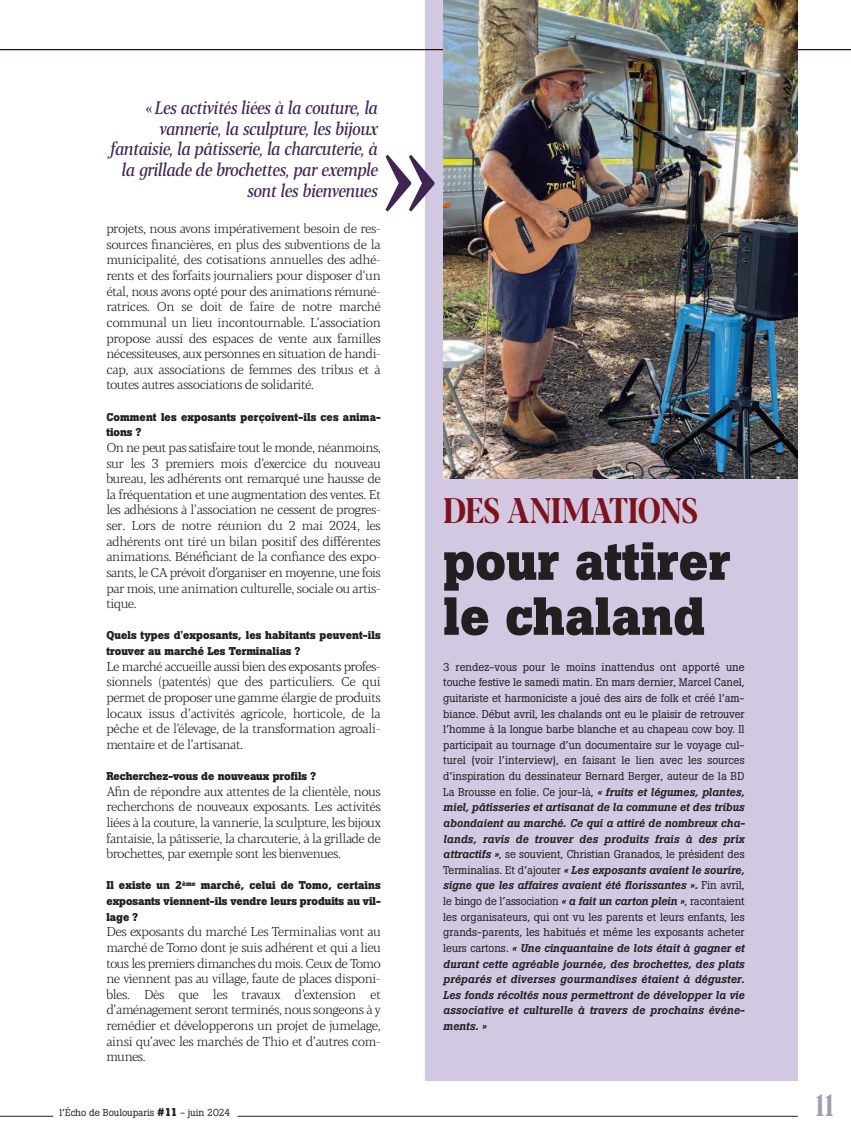
<style>
.page{position:relative;width:851px;height:1134px;background:#fff}
.page>*{position:absolute;margin:0;border:0;box-sizing:border-box;transform-origin:0 0}
.t1{font:700 53px/55px "Boton";color:#231f20}
.t2{font:700 34.62px "Blacker Pro Cond Dis";letter-spacing:-.02em;color:#7c131c}
.t3{font:500 30px "Blacker Pro Cond Dis";color:#9d9fad}
.t4{font:italic 17.5px/20.6px "Blacker Pro Cond Tx";letter-spacing:-.035em;color:#402451;text-align:right}
.t5{font:300 12.5px/15.6px "Blacker Pro Tx";letter-spacing:-.04em;color:#231f20;text-align:justify}
.t6{font:11.25px/15.6px "Boton";letter-spacing:-.005em;color:#231f20}
.t7{font:700 11.25px/15.6px "Boton";color:#231f20}
.t8{font:10px "Boton";color:#231f20}
.s1{font-family:"Blacker Pro Cond Dis";font-style:normal}
.s2{font-weight:700;font-size:11.25px}
.s3{font-weight:500;font-style:italic}
</style>
<div class="page">
<div style="left:425px;top:0;width:372px;height:1081px;background:#d3c8e2"></div>
<hr style="left:0;top:49px;width:850px;height:1px;background:#2c0a16">
<hr style="left:0;top:1116px;width:53px;height:1px;background:#231f20">
<hr style="left:237px;top:1116px;width:560px;height:1px;background:#231f20">
<img style="left:443px;top:0;width:354px;height:478px">
<h3 class="t4" style="left:110px;top:98px;width:269px"><span class="s1">«</span> Les activités liées à la couture, la vannerie, la sculpture, les bijoux fantaisie, la pâtisserie, la charcuterie, à la grillade de brochettes, par exemple sont les bienvenues</h3>
<p class="t5" style="left:106px;top:221px;width:276px">projets, nous avons impérativement besoin de res&shy;sources financières, en plus des subventions de la municipalité, des cotisations annuelles des adhé&shy;rents et des forfaits journaliers pour disposer d’un étal, nous avons opté pour des animations rémuné&shy;ratrices. On se doit de faire de notre marché communal un lieu incontournable. L’association propose aussi des espaces de vente aux familles nécessiteuses, aux personnes en situation de handi&shy;cap, aux associations de femmes des tribus et à toutes autres associations de solidarité.</p>
<p class="t7" style="left:106px;top:410px;width:276px">Comment les exposants perçoivent-ils ces anima&shy;tions ?</p>
<p class="t5" style="left:106px;top:440px;width:276px">On ne peut pas satisfaire tout le monde, néanmoins, sur les 3 premiers mois d’exercice du nouveau bureau, les adhérents ont remarqué une hausse de la fréquentation et une augmentation des ventes. Et les adhésions à l’association ne cessent de progres&shy;ser. Lors de notre réunion du 2 mai 2024, les adhérents ont tiré un bilan positif des différentes animations. Bénéficiant de la confiance des expo&shy;sants, le CA prévoit d’organiser en moyenne, une fois par mois, une animation culturelle, sociale ou artis&shy;tique.</p>
<p class="t7" style="left:106px;top:629px;width:276px">Quels types d'exposants, les habitants peuvent-ils trouver au marché Les Terminalias ?</p>
<p class="t5" style="left:106px;top:658px;width:276px">Le marché accueille aussi bien des exposants profes&shy;sionnels (patentés) que des particuliers. Ce qui permet de proposer une gamme élargie de produits locaux issus d’activités agricole, horticole, de la pêche et de l’élevage, de la transformation agroali&shy;mentaire et de l’artisanat.</p>
<p class="t7" style="left:106px;top:769px;width:211px">Recherchez-vous de nouveaux profils ?</p>
<p class="t5" style="left:106px;top:783px;width:276px">Afin de répondre aux attentes de la clientèle, nous recherchons de nouveaux exposants. Les activités liées à la couture, la vannerie, la sculpture, les bijoux fantaisie, la pâtisserie, la charcuterie, à la grillade de brochettes, par exemple sont les bienvenues.</p>
<p class="t7" style="left:106px;top:879px;width:276px;text-align:justify">Il existe un 2<sup>ème</sup> marché, celui de Tomo, certains exposants viennent-ils vendre leurs produits au vil&shy;lage ?</p>
<p class="t5" style="left:106px;top:924px;width:276px">Des exposants du marché Les Terminalias vont au marché de Tomo dont je suis adhérent et qui a lieu tous les premiers dimanches du mois. Ceux de Tomo ne viennent pas au village, faute de places disponi&shy;bles. Dès que les travaux d’extension et d’aménagement seront terminés, nous songeons à y remédier et développerons un projet de jumelage, ainsi qu’avec les marchés de Thio et d’autres com&shy;munes.</p>
<p class="t8" style="left:60px;top:1109px;width:172px">l’Écho de Boulouparis <span class="s2">#11</span> - juin 2024</p>
<h2 class="t2" style="left:443px;top:490px;width:256px">DES ANIMATIONS</h2>
<h1 class="t1" style="left:443px;top:539px;width:289px">pour attirer le chaland</h1>
<p class="t6" style="left:443px;top:660px;width:303px">3 rendez-vous pour le moins inattendus ont apporté une touche festive le samedi matin. En mars dernier, Marcel Canel, guitariste et harmoniciste a joué des airs de folk et créé l’am&shy;biance. Début avril, les chalands ont eu le plaisir de retrouver l’homme à la longue barbe blanche et au chapeau cow boy. Il participait au tournage d’un documentaire sur le voyage cul&shy;turel (voir l’interview), en faisant le lien avec les sources d’inspiration du dessinateur Bernard Berger, auteur de la BD La Brousse en folie. Ce jour-là, <span class="s3">« fruits et légumes, plantes, miel, pâtisseries et artisanat de la commune et des tribus abondaient au marché. Ce qui a attiré de nombreux cha&shy;lands, ravis de trouver des produits frais à des prix attractifs »</span>, se souvient, Christian Granados, le président des Terminalias. Et d’ajouter <span class="s3">« Les exposants avaient le sourire, signe que les affaires avaient été florissantes ».</span> Fin avril, le bingo de l’association <span class="s3">« a fait un carton plein »</span>, racontaient les organisateurs, qui ont vu les parents et leurs enfants, les grands-parents, les habitués et même les exposants acheter leurs cartons. <span class="s3">« Une cinquantaine de lots était à gagner et durant cette agréable journée, des brochettes, des plats préparés et diverses gourmandises étaient à déguster.<br>Les fonds récoltés nous permettront de développer la vie associative et culturelle à travers de prochains événe&shy;ments. »</span></p>
<h3 class="t3" style="left:815px;top:1088px;width:20px">11</h3>
</div>
